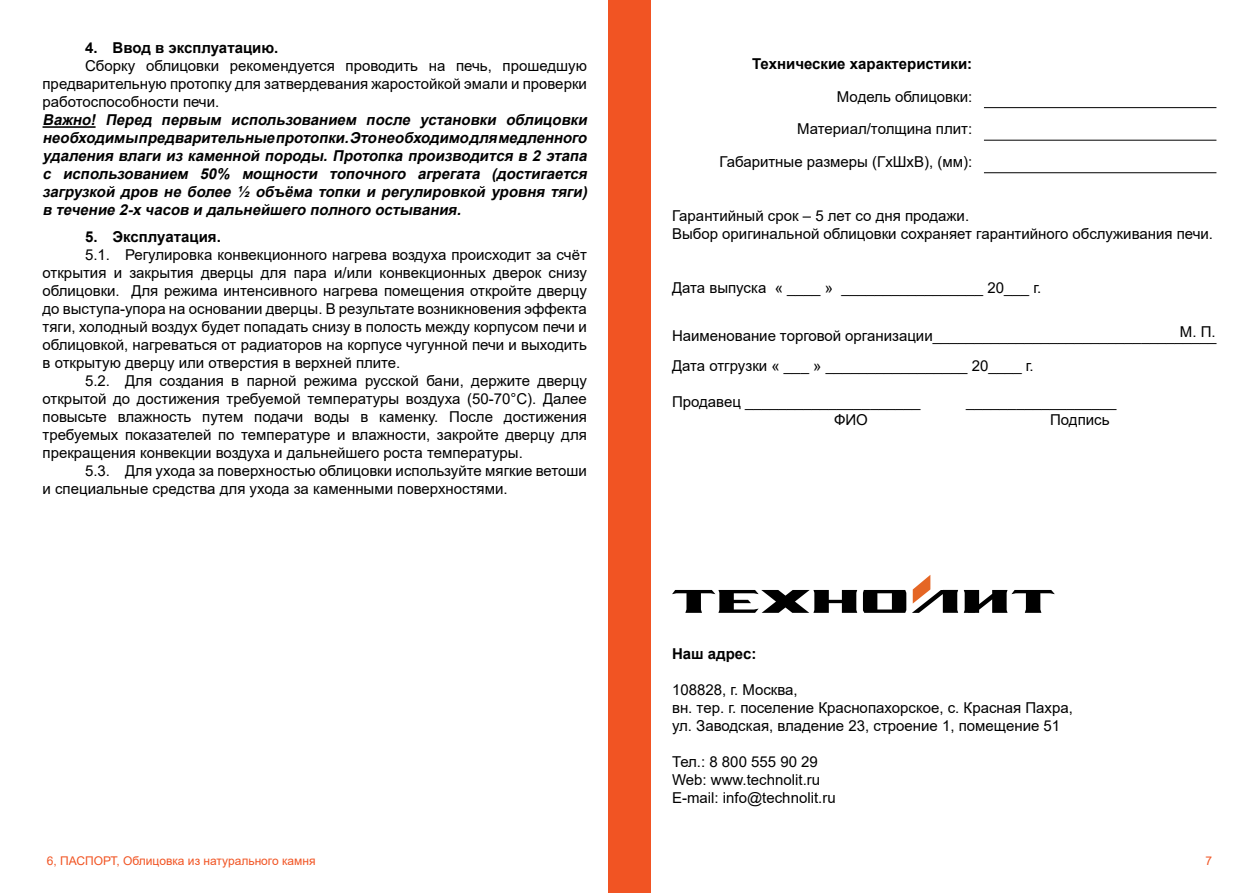
<style>
.page{position:relative;width:1259px;height:893px;background:#fff}
.page>*{position:absolute;margin:0;border:0;box-sizing:border-box;transform-origin:0 0}
.t1{font:15px/18px "Arial";color:#000}
.t2{font:italic 700 15px/18px "Arial";color:#000;text-align:justify}
.t3{font:700 15px "Arial";color:#000}
.t4{font:12px "Arial";color:#f15423}
</style>
<div class="page">
<div style="left:608px;top:0;width:43px;height:893px;background:#f15423"></div>
<hr style="left:43px;top:126px;width:53px;height:2px;background:#000">
<hr style="left:984px;top:107px;width:232px;height:1px;background:#000">
<hr style="left:984px;top:140px;width:232px;height:1px;background:#000">
<hr style="left:984px;top:172px;width:232px;height:1px;background:#000">
<svg style="left:863px;top:590px;width:43px;height:23px"></svg>
<svg style="left:672px;top:590px;width:185px;height:23px"></svg>
<svg style="left:912px;top:575px;width:142px;height:38px"></svg>
<p class="t3" style="left:85px;top:38px;width:195px">4. Ввод в эксплуатацию.</p>
<p class="t1" style="left:43px;top:57px;width:546px;text-align:justify;text-indent:43px">Сборку облицовки рекомендуется проводить на печь, прошедшую предварительную протопку для затвердевания жаростойкой эмали и проверки работоспособности печи.</p>
<p class="t2" style="left:43px;top:111px;width:550px">Важно! Перед первым использованием после установки облицовки необходимы предварительные протопки.Это необходимо для медленного удаления влаги из каменной породы. Протопка производится в 2 этапа с использованием 50% мощности топочного агрегата (достигается загрузкой дров не более ½ объёма топки и регулировкой уровня тяги) в течение 2-х часов и дальнейшего полного остывания.</p>
<p class="t3" style="left:85px;top:226px;width:137px">5. Эксплуатация.</p>
<p class="t1" style="left:43px;top:246px;width:546px;text-align:justify;text-indent:43px">5.1. Регулировка конвекционного нагрева воздуха происходит за счёт открытия и закрытия дверцы для пара и/или конвекционных дверок снизу облицовки. Для режима интенсивного нагрева помещения откройте дверцу до выступа-упора на основании дверцы. В результате возникновения эффекта тяги, холодный воздух будет попадать снизу в полость между корпусом печи и облицовкой, нагреваться от радиаторов на корпусе чугунной печи и выходить в открытую дверцу или отверстия в верхней плите.</p>
<p class="t1" style="left:43px;top:372px;width:546px;text-align:justify;text-indent:43px">5.2. Для создания в парной режима русской бани, держите дверцу открытой до достижения требуемой температуры воздуха (50-70°С). Далее повысьте влажность путем подачи воды в каменку. После достижения требуемых показателей по температуре и влажности, закройте дверцу для прекращения конвекции воздуха и дальнейшего роста температуры.</p>
<p class="t1" style="left:43px;top:462px;width:546px;text-indent:43px">5.3. Для ухода за поверхностью облицовки используйте мягкие ветоши и специальные средства для ухода за каменными поверхностями.</p>
<p class="t3" style="left:752px;top:53px;width:222px">Технические характеристики:</p>
<p class="t1" style="left:719px;top:80px;width:254px;line-height:32.5px;text-align:right">Модель облицовки:<br>Материал/толщина плит:<br>Габаритные размеры (ГхШхВ), (мм):</p>
<p class="t1" style="left:672px;top:207px;width:542px">Гарантийный срок – 5 лет со дня продажи.<br>Выбор оригинальной облицовки сохраняет гарантийного обслуживания печи.</p>
<p class="t1" style="left:672px;top:279px;width:371px">Дата выпуска « ____ » _________________ 20___ г.</p>
<p class="t1" style="left:672px;top:321px;width:546px;line-height:30px">Наименование торговой организации__________________________________<br>Дата отгрузки « ___ » _________________ 20____ г.</p>
<p class="t1" style="left:672px;top:393px;width:250px">Продавец _____________________</p>
<p class="t1" style="left:966px;top:393px;width:152px">__________________</p>
<p class="t1" style="left:834px;top:411px;width:35px">ФИО</p>
<p class="t1" style="left:1050px;top:411px;width:61px">Подпись</p>
<p class="t1" style="left:1180px;top:323px;width:37px">М. П.</p>
<p class="t3" style="left:672px;top:643px;width:86px">Наш адрес:</p>
<p class="t1" style="left:672px;top:681px;width:402px">108828, г. Москва,<br>вн. тер. г. поселение Краснопахорское, с. Красная Пахра, ул. Заводская, владение 23, строение 1, помещение 51</p>
<p class="t1" style="left:672px;top:753px;width:165px">Тел.: 8 800 555 90 29<br>Web: www.technolit.ru<br>E-mail: info@technolit.ru</p>
<p class="t4" style="left:47px;top:852px;width:270px">6, ПАСПОРТ, Облицовка из натурального камня</p>
<p class="t4" style="left:1205px;top:854px;width:8px">7</p>
</div>
